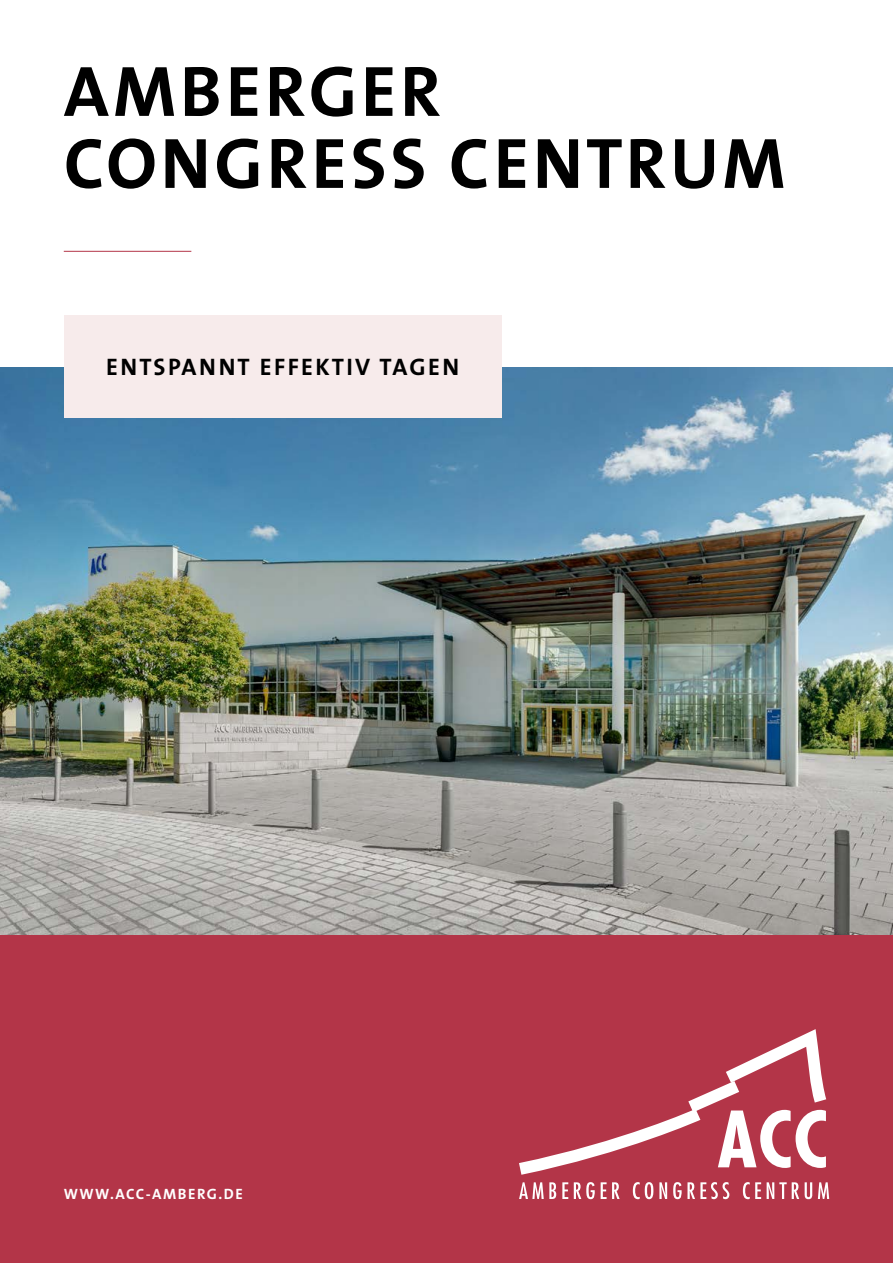
<style>
.page{position:relative;width:893px;height:1263px;background:#fff}
.page>*{position:absolute;margin:0;border:0;box-sizing:border-box;transform-origin:0 0}
.t1{font:72px/72px "The Sans Bold Caps";letter-spacing:.05em;color:#000}
.t2{font:24px "The Sans Bold Caps";letter-spacing:.1em;color:#000}
.t3{font:15px "The Sans Bold Caps";letter-spacing:.1em;color:#fff}
</style>
<div class="page">
<div style="left:0;top:933px;width:893px;height:330px;background:#b33548"></div>
<svg style="left:519px;top:1182px;width:310px;height:17px"></svg>
<svg style="left:519px;top:1029px;width:307px;height:146px"></svg>
<img style="left:0;top:368px;width:893px;height:566px">
<div style="left:64px;top:315px;width:438px;height:103px;background:#f7ebeb"></div>
<hr style="left:64px;top:251px;width:127px;height:1px;background:#b33548">
<p class="t1" style="left:64px;top:54px;width:723px">AMBERGER<br>CONGRESS CENTRUM</p>
<p class="t2" style="left:106px;top:347px;width:354px">ENTSPANNT EFFEKTIV TAGEN</p>
<p class="t3" style="left:64px;top:1181px;width:181px">WWW.ACC-AMBERG.DE</p>
</div>
